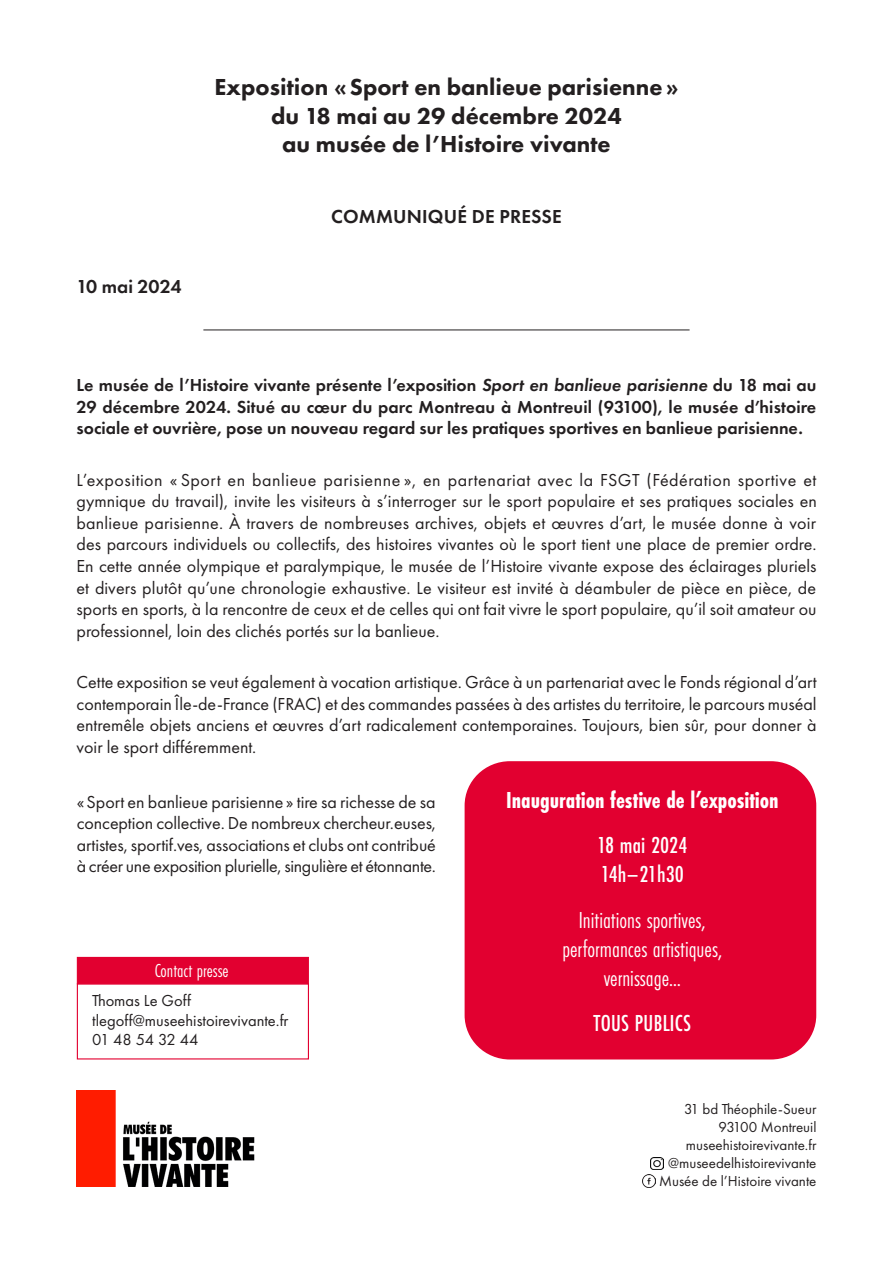
<style>
.page{position:relative;width:893px;height:1263px;background:#fff}
.page>*{position:absolute;margin:0;border:0;box-sizing:border-box;transform-origin:0 0}
.titre{font:800 24px/28.8px "Futura PT";color:#231f20;text-align:center}
.infos2{font:24px/28.8px "Futura PT Cond";color:#fff;text-align:center}
.infos2-2{font:700 24px "Futura PT Cond";color:#fff}
.infos2-3{font:500 24px/28.8px "Futura PT Cond";color:#fff}
.titre-2{font:600 19.5px "Futura PT";letter-spacing:.01em;color:#231f20}
.Style_de_paragraphe_1{font:19.5px "Futura PT Cond";color:#fff}
.texte{font:18px/21.6px "Futura PT";color:#231f20;text-align:justify}
.texte-2{font:600 18px/21.6px "Futura PT";color:#231f20;text-align:justify}
.infos3{font:16.5px "Futura PT";color:#231f20}
.infos{font:15px "Futura PT";color:#231f20}
.s1{font-style:italic}
</style>
<div class="page">
<hr style="left:203px;top:330px;width:487px;height:1px;background:#231f20">
<img style="left:77px;top:1091px;width:178px;height:95px">
<div style="left:465px;top:761px;width:351px;height:298px;background:#e20030;border-radius:45px"></div>
<div style="left:77px;top:983px;width:232px;height:76px;border:1px solid #e20030"></div>
<div style="left:77px;top:957px;width:232px;height:27px;background:#e20030"></div>
<svg style="left:642px;top:1157px;width:21px;height:30px"></svg>
<p class="titre" style="left:215px;top:72px;width:465px">Exposition «Sport en banlieue parisienne» du 18 mai au 29 décembre 2024<br>au musée de l’Histoire vivante</p>
<p class="titre-2" style="left:77px;top:274px;width:106px">10 mai 2024</p>
<p class="titre-2" style="left:331px;top:204px;width:232px">COMMUNIQUÉ DE PRESSE</p>
<p class="texte-2" style="left:77px;top:374px;width:741px">Le musée de l’Histoire vivante présente l’exposition <span class="s1">Sport en banlieue parisienne</span> du 18 mai au 29 décembre 2024. Situé au cœur du parc Montreau à Montreuil (93100), le musée d’histoire sociale et ouvrière, pose un nouveau regard sur les pratiques sportives en banlieue parisienne.</p>
<p class="texte" style="left:77px;top:469px;width:742px">L’exposition « Sport en banlieue parisienne », en partenariat avec la FSGT (Fédération sportive et gymnique du travail), invite les visiteurs à s’interroger sur le sport populaire et ses pratiques sociales en banlieue parisienne. À travers de nombreuses archives, objets et œuvres d’art, le musée donne à voir des parcours individuels ou collectifs, des histoires vivantes où le sport tient une place de premier ordre.<br>En cette année olympique et paralympique, le musée de l’Histoire vivante expose des éclairages pluriels et divers plutôt qu’une chronologie exhaustive. Le visiteur est invité à déambuler de pièce en pièce, de sports en sports, à la rencontre de ceux et de celles qui ont fait vivre le sport populaire, qu’il soit amateur ou professionnel, loin des clichés portés sur la banlieue.</p>
<p class="texte" style="left:77px;top:671px;width:742px">Cette exposition se veut également à vocation artistique. Grâce à un partenariat avec le Fonds régional d’art contemporain Île-de-France (FRAC) et des commandes passées à des artistes du territoire, le parcours muséal entremêle objets anciens et œuvres d’art radicalement contemporaines. Toujours, bien sûr, pour donner à voir le sport différemment.</p>
<p class="texte" style="left:77px;top:791px;width:361px">«Sport en banlieue parisienne » tire sa richesse de sa conception collective. De nombreux chercheur.euses, artistes, sportif.ves, associations et clubs ont contribué à créer une exposition plurielle, singulière et étonnante.</p>
<p class="Style_de_paragraphe_1" style="left:155px;top:959px;width:75px">Contact presse</p>
<p class="infos3" style="left:92px;top:990px;width:100px">Thomas Le Goff</p>
<p class="infos3" style="left:92px;top:1010px;width:198px">tlegoff@museehistoirevivante.fr</p>
<p class="infos3" style="left:92px;top:1030px;width:108px">01 48 54 32 44</p>
<p class="infos2-2" style="left:506px;top:786px;width:274px">Inauguration festive de l’exposition</p>
<p class="infos2-3" style="left:597px;top:831px;width:92px">18 mai 2024<br>14h–21h30</p>
<p class="infos2" style="left:562px;top:906px;width:161px">Initiations sportives, performances artistiques, vernissage…</p>
<p class="infos2-3" style="left:594px;top:1009px;width:99px">TOUS PUBLICS</p>
<p class="infos" style="left:684px;top:1100px;width:134px">31 bd Théophile-Sueur</p>
<p class="infos" style="left:718px;top:1118px;width:99px">93100 Montreuil</p>
<p class="infos" style="left:686px;top:1136px;width:132px">museehistoirevivante.fr</p>
<p class="infos" style="left:668px;top:1154px;width:150px">@museedelhistoirevivante</p>
<p class="infos" style="left:659px;top:1172px;width:159px">Musée de l’Histoire vivante</p>
</div>
